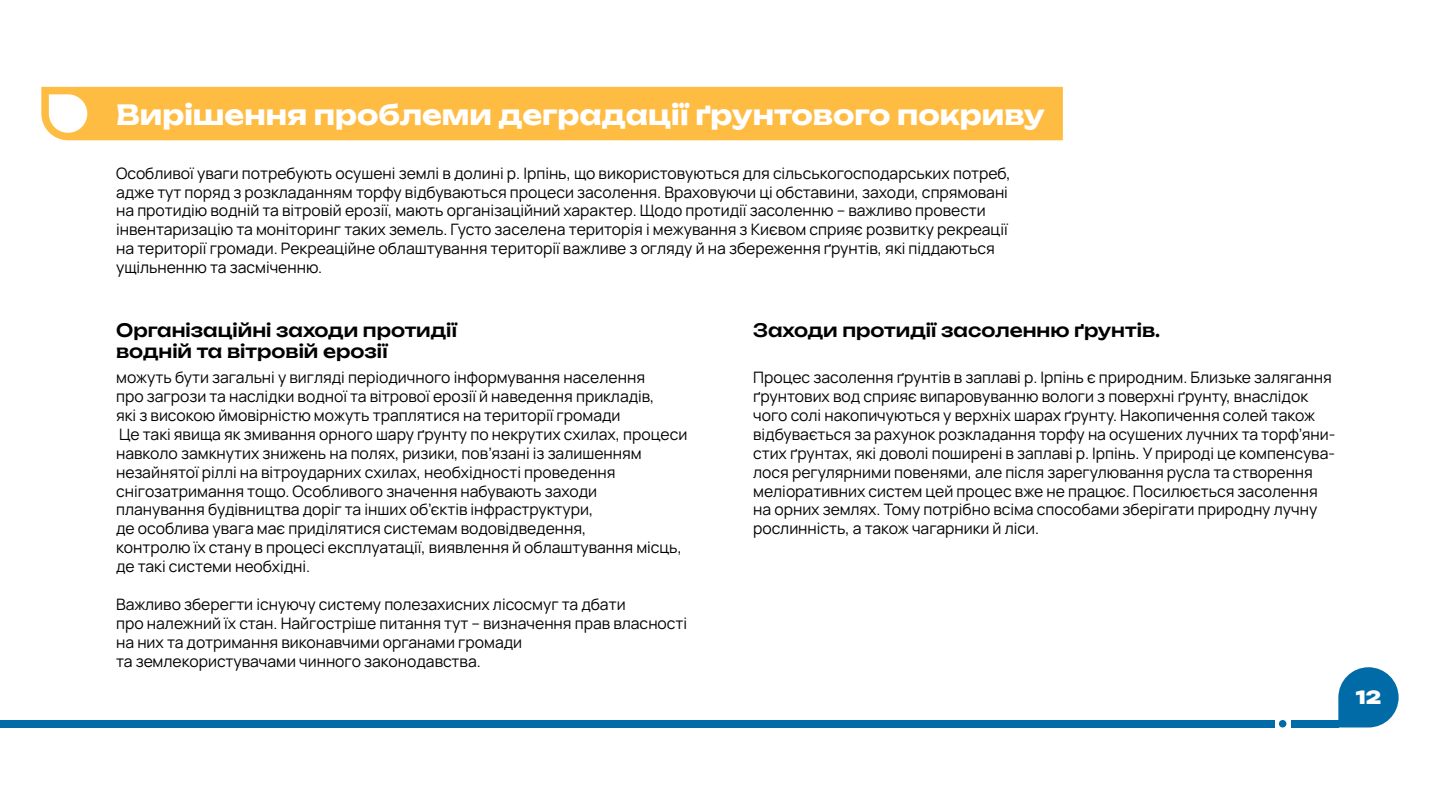
<style>
.page{position:relative;width:1440px;height:810px;background:#fff}
.page>*{position:absolute;margin:0;border:0;box-sizing:border-box;transform-origin:0 0}
.t1{font:700 27px "Unbounded";color:#fff}
.t2{font:500 18px/21.6px "Unbounded";color:#000}
.t3{font:900 18px "Unbounded";color:#fff}
.t4{font:15.75px/18.9px "Manrope";color:#000}
</style>
<div class="page">
<svg style="left:1338px;top:667px;width:61px;height:60px"></svg>
<div style="left:0;top:720px;width:1274px;height:8px;background:#006ba6"></div>
<div style="left:1279px;top:720px;width:7px;height:8px;background:#006ba6;border-radius:50%"></div>
<div style="left:1291px;top:720px;width:47px;height:8px;background:#006ba6"></div>
<div style="left:41px;top:87px;width:1022px;height:53px;background:#ffbc42"></div>
<h1 class="t1" style="left:116px;top:92px;width:930px">Вирішення проблеми деградації ґрунтового покриву</h1>
<p class="t4" style="left:116px;top:163px;width:896px">Особливої уваги потребують осушені землі в долині р. Ірпінь, що використовуються для сільськогосподарських потреб, адже тут поряд з розкладанням торфу відбуваються процеси засолення. Враховуючи ці обставини, заходи, спрямовані на протидію водній та вітровій ерозії, мають організаційний характер. Щодо протидії засоленню – важливо провести інвентаризацію та моніторинг таких земель. Густо заселена територія і межування з Києвом сприяє розвитку рекреації на території громади. Рекреаційне облаштування території важливе з огляду й на збереження ґрунтів, які піддаються ущільненню та засміченню.</p>
<p class="t2" style="left:116px;top:318px;width:342px">Організаційні заходи протидії водній та вітровій ерозії</p>
<p class="t2" style="left:753px;top:318px;width:409px">Заходи протидії засоленню ґрунтів.</p>
<p class="t4" style="left:116px;top:367px;width:573px">можуть бути загальні у вигляді періодичного інформування населення<br>про загрози та наслідки водної та вітрової ерозії й наведення прикладів,<br>які з високою ймовірністю можуть траплятися на території громади<br>Це такі явища як змивання орного шару ґрунту по некрутих схилах, процеси навколо замкнутих знижень на полях, ризики, пов’язані із залишенням незайнятої ріллі на вітроударних схилах, необхідності проведення снігозатримання тощо. Особливого значення набувають заходи планування будівництва доріг та інших об’єктів інфраструктури,<br>де особлива увага має приділятися системам водовідведення,<br>контролю їх стану в процесі експлуатації, виявлення й облаштування місць, де такі системи необхідні.</p>
<p class="t4" style="left:116px;top:594px;width:572px">Важливо зберегти існуючу систему полезахисних лісосмуг та дбати<br>про належний їх стан. Найгостріше питання тут – визначення прав власності на них та дотримання виконавчими органами громади<br>та землекористувачами чинного законодавства.</p>
<p class="t4" style="left:753px;top:367px;width:584px">Процес засолення ґрунтів в заплаві р. Ірпінь є природним. Близьке залягання ґрунтових вод сприяє випаровуванню вологи з поверхні ґрунту, внаслідок чого солі накопичуються у верхніх шарах ґрунту. Накопичення солей також відбувається за рахунок розкладання торфу на осушених лучних та торф’яни&shy;стих ґрунтах, які доволі поширені в заплаві р. Ірпінь. У природі це компенсува&shy;лося регулярними повенями, але після зарегулювання русла та створення меліоративних систем цей процес вже не працює. Посилюється засолення на орних землях. Тому потрібно всіма способами зберігати природну лучну рослинність, а також чагарники й ліси.</p>
<p class="t3" style="left:1356px;top:681px;width:27px">12</p>
</div>
